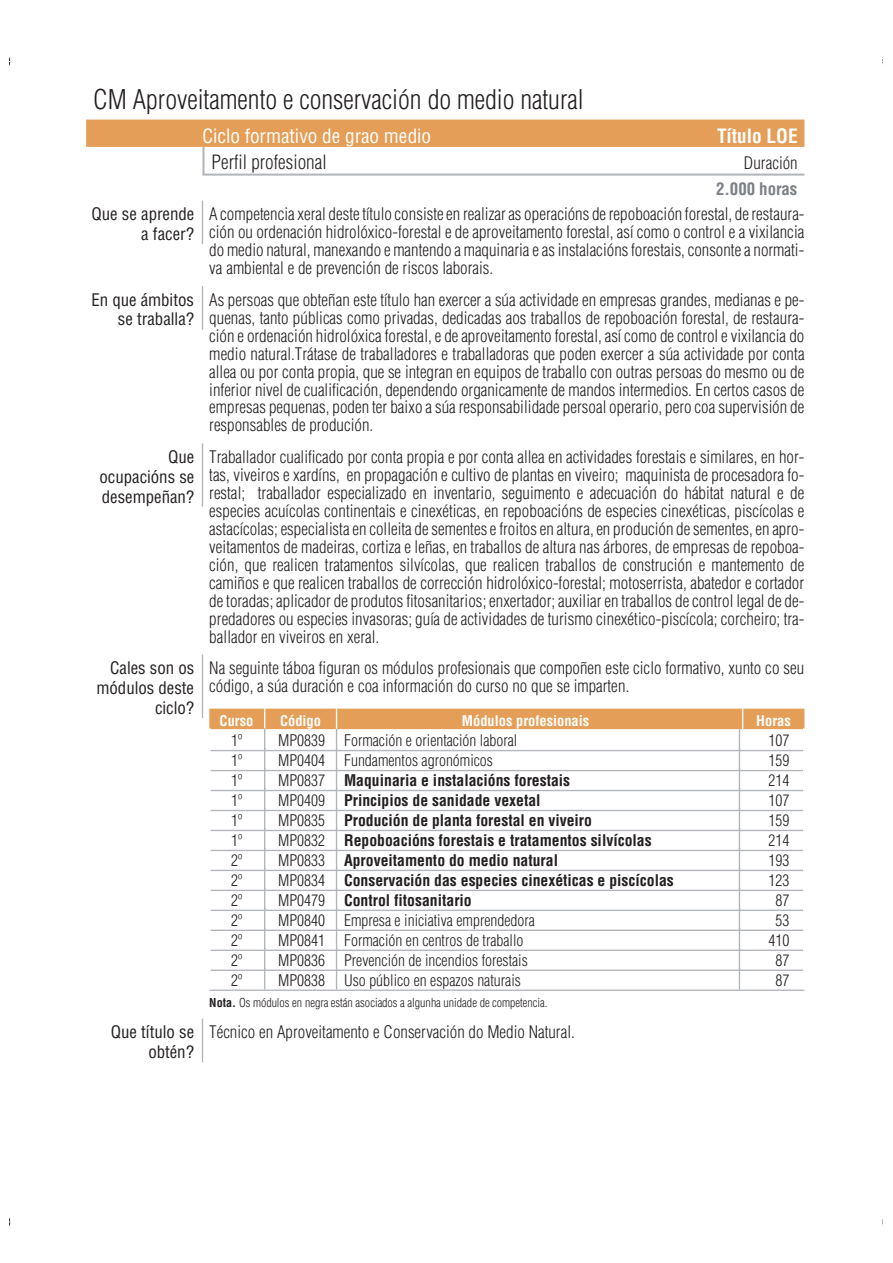
<style>
.page{position:relative;width:893px;height:1263px;background:#fff}
.page>*{position:absolute;margin:0;border:0;box-sizing:border-box;transform-origin:0 0}
.t1{font:300 condensed 26.55px "Helvetica";color:#231f20}
.t2{font:condensed 19.35px "Helvetica";letter-spacing:-.005em;color:#fff}
.t3{font:300 condensed 19.35px "Helvetica";letter-spacing:.005em;color:#231f20}
.t4{font:700 condensed 19.35px "Helvetica";letter-spacing:-.005em;color:#fff}
.t5{font:300 condensed 16.95px/18px "Helvetica";color:#231f20;text-align:justify}
.t6{font:condensed 16.95px/19.6px "Helvetica";color:#231f20;text-align:right}
.t7{font:700 condensed 16.95px "Helvetica";letter-spacing:-.005em;color:#7c8086}
.t8{font:700 condensed 15.75px "Helvetica";color:#231f20}
.t9{font:300 condensed 15.75px "Helvetica";color:#231f20}
.t10{font:700 condensed 14.55px "Helvetica";color:#fff}
.t11{font:300 condensed 12px "Helvetica";letter-spacing:-.005em;color:#231f20}
.s1{font-weight:300}
.s2{font-weight:700}
</style>
<div class="page">
<div style="left:86px;top:120px;width:718px;height:27px;background:#e59e57"></div>
<hr style="left:202px;top:147px;width:3px;height:27px;background:#b2b6bc">
<hr style="left:202px;top:174px;width:602px;height:2px;background:#b2b6bc">
<hr style="left:202px;top:201px;width:1px;height:43px;background:#b2b6bc">
<hr style="left:202px;top:286px;width:1px;height:44px;background:#b2b6bc">
<hr style="left:202px;top:443px;width:1px;height:64px;background:#b2b6bc">
<hr style="left:202px;top:655px;width:1px;height:63px;background:#b2b6bc">
<div style="left:209px;top:709px;width:595px;height:20px;background:#e59e57"></div>
<hr style="left:209px;top:750px;width:595px;height:1px;background:#b2b6bc">
<hr style="left:209px;top:728px;width:2px;height:22px;background:#fff">
<hr style="left:209px;top:770px;width:595px;height:1px;background:#b2b6bc">
<hr style="left:209px;top:748px;width:2px;height:22px;background:#fff">
<hr style="left:209px;top:790px;width:595px;height:1px;background:#b2b6bc">
<hr style="left:209px;top:768px;width:2px;height:22px;background:#fff">
<hr style="left:209px;top:810px;width:595px;height:1px;background:#b2b6bc">
<hr style="left:209px;top:788px;width:2px;height:22px;background:#fff">
<hr style="left:209px;top:830px;width:595px;height:1px;background:#b2b6bc">
<hr style="left:209px;top:808px;width:2px;height:22px;background:#fff">
<hr style="left:209px;top:850px;width:595px;height:1px;background:#b2b6bc">
<hr style="left:209px;top:828px;width:2px;height:22px;background:#fff">
<hr style="left:209px;top:870px;width:595px;height:1px;background:#b2b6bc">
<hr style="left:209px;top:848px;width:2px;height:22px;background:#fff">
<hr style="left:209px;top:890px;width:595px;height:1px;background:#b2b6bc">
<hr style="left:209px;top:868px;width:2px;height:22px;background:#fff">
<hr style="left:209px;top:910px;width:595px;height:1px;background:#b2b6bc">
<hr style="left:209px;top:888px;width:2px;height:22px;background:#fff">
<hr style="left:209px;top:930px;width:595px;height:1px;background:#b2b6bc">
<hr style="left:209px;top:908px;width:2px;height:22px;background:#fff">
<hr style="left:209px;top:950px;width:595px;height:1px;background:#b2b6bc">
<hr style="left:209px;top:928px;width:2px;height:22px;background:#fff">
<hr style="left:209px;top:970px;width:595px;height:1px;background:#b2b6bc">
<hr style="left:209px;top:948px;width:2px;height:22px;background:#fff">
<hr style="left:209px;top:990px;width:595px;height:1px;background:#b2b6bc">
<hr style="left:209px;top:968px;width:2px;height:22px;background:#fff">
<svg style="left:264px;top:709px;width:1px;height:281px"></svg>
<svg style="left:336px;top:709px;width:1px;height:281px"></svg>
<svg style="left:739px;top:708px;width:4px;height:282px"></svg>
<svg style="left:803px;top:728px;width:1px;height:262px"></svg>
<hr style="left:202px;top:1019px;width:1px;height:43px;background:#b2b6bc">
<h1 class="t1" style="left:93px;top:89px;width:492px">CM Aproveitamento e conservación do medio natural</h1>
<p class="t2" style="left:202px;top:128px;width:230px">Ciclo formativo de grao medio</p>
<p class="t4" style="left:717px;top:128px;width:82px">Título LOE</p>
<p class="t3" style="left:211px;top:155px;width:117px">Perfil profesional</p>
<p class="t5" style="left:744px;top:156px;width:55px">Duración</p>
<p class="t7" style="left:716px;top:182px;width:83px">2.000 horas</p>
<p class="t6" style="left:91px;top:206px;width:104px">Que se aprende a facer?</p>
<p class="t5" style="left:209px;top:206px;width:597px">A com pe ten cia xe ral des te tí tu lo con sis te en rea li zar as ope ra cións de re po boa ción fo res tal, de res tau ra - ción ou or de na ción hi dro ló xi co-fo res tal e de apro vei ta men to fo res tal, así como o con trol e a vi xi lan cia do me dio na tu ral, ma ne xan do e man ten do a ma qui na ria e as ins ta la cións fo res tais, con son te a nor ma ti - va am bien tal e de pre ven ción de ris cos la bo rais.</p>
<p class="t6" style="left:91px;top:291px;width:104px">En que ámbitos se traballa?</p>
<p class="t5" style="left:209px;top:292px;width:597px">As per soas que ob te ñan este tí tu lo han exer cer a súa ac ti vi da de en em pre sas gran des, me dia nas e pe - que nas, tan to pú bli cas como pri va das, de di ca das aos tra ba llos de re po boa ción fo res tal, de res tau ra - ción e or de na ción hi dro ló xi ca fo res tal, e de apro vei ta men to fo res tal, así como de con trol e vi xi lan cia do me dio na tu ral.Trá ta se de tra ba lla do res e tra ba lla do ras que po den exer cer a súa ac ti vi da de por con ta allea ou por con ta pro pia, que se in te gran en equi pos de tra ba llo con ou tras per soas do mes mo ou de in fe rior ni vel de cua li fi ca ción, de pen den do or ga ni ca men te de man dos in ter me dios. En cer tos ca sos de em pre sas pe que nas, po den ter bai xo a súa res pon sa bi li da de per soal ope ra rio, pero coa su per vi sión de res pon sa bles de pro du ción.</p>
<p class="t6" style="left:99px;top:449px;width:96px;text-align:justify;text-indent:69px">Que ocupacións se desempeñan?</p>
<p class="t5" style="left:209px;top:449px;width:597px">Tra ba lla dor cua li fi ca do por con ta pro pia e por con ta allea en ac ti vi da des fo res tais e si mi la res, en hor - tas, vi vei ros e xar díns, en pro pa ga ción e cul ti vo de plan tas en vi vei ro; ma qui nis ta de pro ce sa do ra fo - res tal; tra ba lla dor es pe cia li za do en in ven ta rio, se gui men to e ade cua ción do há bi tat na tu ral e de es pe cies acuí co las con ti nen tais e ci ne xé ti cas, en re po boa cións de es pe cies ci ne xé ti cas, pis cí co las e as ta cí co las; es pe cia lis ta en co llei ta de se men tes e froi tos en al tu ra, en pro du ción de se men tes, en apro - vei ta men tos de ma dei ras, cor ti za e le ñas, en tra ba llos de al tu ra nas ár bo res, de em pre sas de re po boa - ción, que rea li cen tra ta men tos sil ví co las, que rea li cen tra ba llos de cons tru ción e man te men to de ca mi ños e que rea li cen tra ba llos de co rrec ción hi dro ló xi co-fo res tal; mo to se rris ta, aba te dor e cor ta dor de to ra das; apli ca dor de pro du tos fi to sa ni ta rios; en xer ta dor; au xi liar en tra ba llos de con trol le gal de de - pre da do res ou es pe cies in va so ras; guía de ac ti vi da des de tu ris mo ci ne xé ti co-pis cí co la; cor chei ro; tra - ba lla dor en vi vei ros en xe ral.</p>
<p class="t6" style="left:97px;top:660px;width:99px">Cales son os módulos deste ciclo?</p>
<p class="t5" style="left:209px;top:661px;width:596px">Na seguinte táboa figuran os módulos profesionais que compoñen este ciclo formativo, xunto co seu código, a súa duración e coa información do curso no que se imparten.</p>
<p class="t10" style="left:220px;top:715px;width:35px">Curso</p>
<p class="t10" style="left:280px;top:715px;width:43px">Código</p>
<p class="t10" style="left:462px;top:715px;width:129px">Módulos profesionais</p>
<p class="t10" style="left:756px;top:715px;width:36px">Horas</p>
<p class="t9" style="left:231px;top:734px;width:13px">1º</p>
<p class="t9" style="left:278px;top:734px;width:241px">MP0839 Formación e orientación laboral</p>
<p class="t9" style="left:768px;top:734px;width:22px">107</p>
<p class="t9" style="left:231px;top:754px;width:13px">1º</p>
<p class="t9" style="left:278px;top:754px;width:216px">MP0404 Fundamentos agronómicos</p>
<p class="t9" style="left:768px;top:754px;width:22px">159</p>
<p class="t9" style="left:231px;top:774px;width:13px">1º</p>
<p class="t8" style="left:278px;top:774px;width:294px"><span class="s1">MP0837</span> Maquinaria e instalacións forestais</p>
<p class="t9" style="left:768px;top:774px;width:22px">214</p>
<p class="t9" style="left:231px;top:794px;width:13px">1º</p>
<p class="t8" style="left:278px;top:794px;width:264px"><span class="s1">MP0409</span> Principios de sanidade vexetal</p>
<p class="t9" style="left:768px;top:794px;width:22px">107</p>
<p class="t9" style="left:231px;top:814px;width:13px">1º</p>
<p class="t8" style="left:278px;top:814px;width:315px"><span class="s1">MP0835</span> Produción de planta forestal en viveiro</p>
<p class="t9" style="left:768px;top:814px;width:22px">159</p>
<p class="t9" style="left:231px;top:834px;width:13px">1º</p>
<p class="t8" style="left:278px;top:834px;width:375px"><span class="s1">MP0832</span> Repoboacións forestais e tratamentos silvícolas</p>
<p class="t9" style="left:768px;top:834px;width:22px">214</p>
<p class="t9" style="left:231px;top:854px;width:13px">2º</p>
<p class="t8" style="left:278px;top:854px;width:281px"><span class="s1">MP0833</span> Aproveitamento do medio natural</p>
<p class="t9" style="left:768px;top:854px;width:22px">193</p>
<p class="t9" style="left:231px;top:874px;width:13px">2º</p>
<p class="t8" style="left:278px;top:874px;width:397px"><span class="s1">MP0834</span> Conservación das especies cinexéticas e piscícolas</p>
<p class="t9" style="left:768px;top:874px;width:22px">123</p>
<p class="t9" style="left:231px;top:894px;width:13px">2º</p>
<p class="t8" style="left:278px;top:894px;width:195px"><span class="s1">MP0479</span> Control fitosanitario</p>
<p class="t9" style="left:775px;top:894px;width:15px">87</p>
<p class="t9" style="left:231px;top:914px;width:13px">2º</p>
<p class="t9" style="left:278px;top:914px;width:258px">MP0840 Empresa e iniciativa emprendedora</p>
<p class="t9" style="left:775px;top:914px;width:15px">53</p>
<p class="t9" style="left:231px;top:934px;width:13px">2º</p>
<p class="t9" style="left:278px;top:934px;width:247px">MP0841 Formación en centros de traballo</p>
<p class="t9" style="left:768px;top:934px;width:22px">410</p>
<p class="t9" style="left:231px;top:954px;width:13px">2º</p>
<p class="t9" style="left:278px;top:954px;width:251px">MP0836 Prevención de incendios forestais</p>
<p class="t9" style="left:775px;top:954px;width:15px">87</p>
<p class="t9" style="left:231px;top:974px;width:13px">2º</p>
<p class="t9" style="left:278px;top:974px;width:244px">MP0838 Uso público en espazos naturais</p>
<p class="t9" style="left:775px;top:974px;width:15px">87</p>
<p class="t11" style="left:209px;top:998px;width:340px"><span class="s2">Nota.</span> Os módulos en negra están asociados a algunha unidade de competencia.</p>
<p class="t6" style="left:111px;top:1024px;width:85px">Que título se obtén?</p>
<p class="t5" style="left:209px;top:1025px;width:367px">Técnico en Aproveitamento e Conservación do Medio Natural.</p>
</div>
